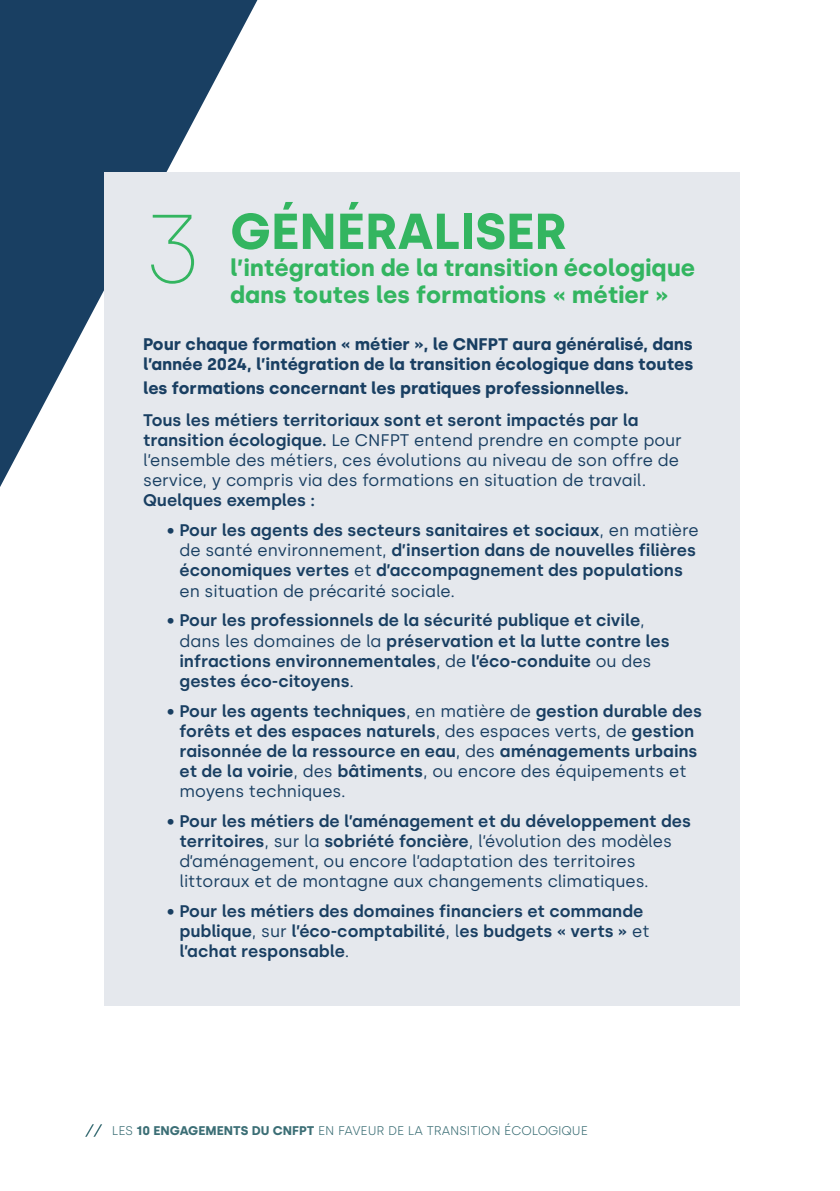
<style>
.page{position:relative;width:840px;height:1191px;background:#fff}
.page>*{position:absolute;margin:0;border:0;box-sizing:border-box;transform-origin:0 0}
.Chiffre{font:200 96.8px "Silka";color:#33b560}
.T1{font:700 50.4px "Silka";color:#33b560}
.T2{font:700 23.6px/26.8px "Silka";color:#33b560}
.puces{font:600 16.8px/20.2px "Silka";color:#193f62}
.Texte_courant{font:16.8px/20.2px "Silka";color:#193f62}
.puces-2{font:16.8px/20.2px "Silka";color:#193f62}
.Courant_Gras{font:700 16.8px/20.2px "Silka";color:#193f62}
.Texte_courant-2{font:600 16.8px "Silka";color:#193f62}
.t1{font:300 12.6px "Silka";color:#3b6e75}
.s1{font-weight:600}
.s2{font-weight:400}
.s3{font-weight:700}
</style>
<div class="page">
<svg style="left:0;top:0;width:272px;height:1137px"></svg>
<div style="left:104px;top:172px;width:635px;height:833px;background:#e5e8ed"></div>
<p class="T1" style="left:230px;top:201px;width:338px">GÉNÉRALISER</p>
<p class="T2" style="left:230px;top:254px;width:466px">l’intégration de la transition écologique dans toutes les formations « métier »</p>
<p class="Courant_Gras" style="left:143px;top:334px;width:551px">Pour chaque formation « métier », le CNFPT aura généralisé, dans l’année 2024, l’intégration de la transition écologique dans toutes</p>
<p class="Courant_Gras" style="left:143px;top:378px;width:487px">les formations concernant les pratiques professionnelles.</p>
<p class="Texte_courant" style="left:143px;top:410px;width:540px"><span class="s1">Tous les métiers territoriaux sont et seront impactés par la transition écologique.</span> Le CNFPT entend prendre en compte pour l’ensemble des métiers, ces évolutions au niveau de son offre de service, y compris via des formations en situation de travail.</p>
<p class="Texte_courant-2" style="left:143px;top:490px;width:173px">Quelques exemples :</p>
<p class="puces" style="left:179px;top:520px;width:520px;text-indent:-12px"><span class="s2">•</span> Pour les agents des secteurs sanitaires et sociaux<span class="s2">, en matière de santé environnement,</span> d’insertion dans de nouvelles filières économiques vertes <span class="s2">et</span> d’accompagnement des populations <span class="s2">en situation de précarité sociale.</span></p>
<p class="puces" style="left:179px;top:610px;width:491px;text-indent:-12px"><span class="s2">•</span> Pour les professionnels de la sécurité publique et civile<span class="s2">, dans les domaines de la</span> préservation et la lutte contre les infractions environnementales<span class="s2">, de</span> l’éco-conduite <span class="s2">ou des </span>gestes éco-citoyens<span class="s2">.</span></p>
<p class="puces" style="left:179px;top:700px;width:523px;text-indent:-12px"><span class="s2">•</span> Pour les agents techniques<span class="s2">, en matière de</span> gestion durable des forêts et des espaces naturels<span class="s2">, des espaces verts, de</span> gestion raisonnée de la ressource en eau<span class="s2">, des</span> aménagements urbains et de la voirie<span class="s2">, des</span> bâtiments<span class="s2">, ou encore des équipements et moyens techniques.</span></p>
<p class="puces-2" style="left:179px;top:811px;width:512px;text-indent:-12px">• <span class="s1">Pour les métiers de l’aménagement et du développement des territoires</span>, sur la <span class="s1">sobriété foncière</span>, l’évolution des modèles d’aménagement, ou encore l’adaptation des territoires littoraux et de montagne aux changements climatiques.</p>
<p class="puces" style="left:179px;top:901px;width:471px;text-indent:-12px"><span class="s2">•</span> Pour les métiers des domaines financiers et commande publique<span class="s2">, sur</span> l’éco-comptabilité<span class="s2">, l</span>es budgets « verts » <span class="s2">et </span>l’achat responsable<span class="s2">.</span></p>
<p class="Chiffre" style="left:143px;top:191px;width:61px">3</p>
<p class="t1" style="left:112px;top:1123px;width:477px">LES <span class="s3">10 ENGAGEMENTS DU CNFPT</span> EN FAVEUR DE LA TRANSITION ÉCOLOGIQUE</p>
</div>
